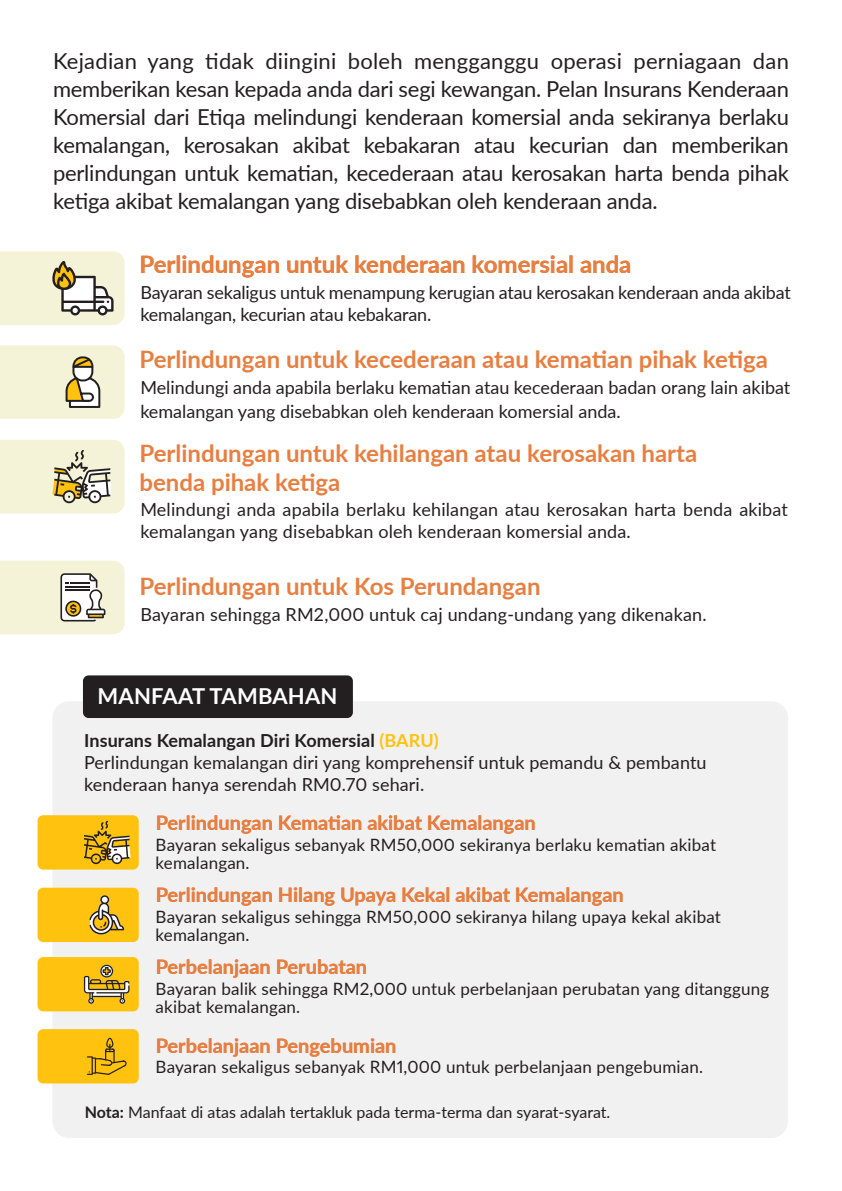
<style>
.page{position:relative;width:842px;height:1191px;background:#fff}
.page>*{position:absolute;margin:0;border:0;box-sizing:border-box;transform-origin:0 0}
.t1{font:700 24px/28.8px "Lato";color:#e87e40}
.t2{font:22px/28px "Lato";letter-spacing:-.01em;color:#231f20;text-align:justify}
.t3{font:700 22px "Lato";letter-spacing:.01em;color:#fff}
.t4{font:700 20px "Lato";color:#e87e40}
.t5{font:18px/22px "Lato";color:#231f20}
.t6{font:17px/18px "Lato";letter-spacing:.01em;color:#231f20}
.t7{font:16px "Lato";color:#231f20}
.s1{font-weight:700}
.s2{font-weight:700;color:#ffc20e}
</style>
<div class="page">
<div style="left:52px;top:701px;width:736px;height:437px;background:#f1f1f2;border-radius:17px"></div>
<div style="left:38px;top:957px;width:101px;height:54px;background:#ffc20e;border-radius:6px"></div>
<svg style="left:84px;top:964px;width:46px;height:39px"></svg>
<div style="left:38px;top:887px;width:101px;height:55px;background:#ffc20e;border-radius:6px"></div>
<svg style="left:89px;top:895px;width:35px;height:39px"></svg>
<div style="left:38px;top:815px;width:101px;height:54px;background:#ffc20e;border-radius:6px"></div>
<svg style="left:84px;top:821px;width:47px;height:43px"></svg>
<div style="left:38px;top:1029px;width:101px;height:54px;background:#ffc20e;border-radius:6px"></div>
<svg style="left:87px;top:1037px;width:40px;height:38px"></svg>
<div style="left:83px;top:675px;width:270px;height:43px;background:#231f20;border-radius:6px"></div>
<svg style="left:0;top:440px;width:125px;height:73px"></svg>
<svg style="left:0;top:560px;width:125px;height:74px"></svg>
<svg style="left:0;top:345px;width:125px;height:74px"></svg>
<svg style="left:0;top:251px;width:125px;height:74px"></svg>
<p class="t2" style="left:53px;top:46px;width:737px">Kejadian yang tidak diingini boleh mengganggu operasi perniagaan dan memberikan kesan kepada anda dari segi kewangan. Pelan Insurans Kenderaan Komersial dari Etiqa melindungi kenderaan komersial anda sekiranya berlaku kemalangan, kerosakan akibat kebakaran atau kecurian dan memberikan perlindungan untuk kematian, kecederaan atau kerosakan harta benda pihak ketiga akibat kemalangan yang disebabkan oleh kenderaan anda.</p>
<h1 class="t1" style="left:139px;top:249px;width:493px">Perlindungan untuk kenderaan komersial anda</h1>
<p class="t5" style="left:140px;top:280px;width:652px">Bayaran sekaligus untuk menampung kerugian atau kerosakan kenderaan anda akibat kemalangan, kecurian atau kebakaran.</p>
<h1 class="t1" style="left:139px;top:344px;width:630px">Perlindungan untuk kecederaan atau kematian pihak ketiga</h1>
<p class="t5" style="left:140px;top:375px;width:651px;line-height:24px">Melindungi anda apabila berlaku kematian atau kecederaan badan orang lain akibat kemalangan yang disebabkan oleh kenderaan komersial anda.</p>
<h1 class="t1" style="left:139px;top:437px;width:559px">Perlindungan untuk kehilangan atau kerosakan harta benda pihak ketiga</h1>
<p class="t5" style="left:140px;top:498px;width:649px">Melindungi anda apabila berlaku kehilangan atau kerosakan harta benda akibat kemalangan yang disebabkan oleh kenderaan komersial anda.</p>
<h1 class="t1" style="left:139px;top:571px;width:403px">Perlindungan untuk Kos Perundangan</h1>
<p class="t5" style="left:140px;top:602px;width:568px">Bayaran sehingga RM2,000 untuk caj undang-undang yang dikenakan.</p>
<p class="t3" style="left:98px;top:680px;width:241px">MANFAAT TAMBAHAN</p>
<p class="t5" style="left:84px;top:728px;width:624px"><span class="s1">Insurans Kemalangan Diri Komersial</span> <span class="s2">(BARU)<br></span>Perlindungan kemalangan diri yang komprehensif untuk pemandu &amp; pembantu kenderaan hanya serendah RM0.70 sehari.</p>
<p class="t4" style="left:156px;top:808px;width:382px">Perlindungan Kematian akibat Kemalangan</p>
<p class="t6" style="left:156px;top:835px;width:562px">Bayaran sekaligus sebanyak RM50,000 sekiranya berlaku kematian akibat kemalangan.</p>
<p class="t4" style="left:156px;top:880px;width:470px">Perlindungan Hilang Upaya Kekal akibat Kemalangan</p>
<p class="t6" style="left:156px;top:907px;width:567px">Bayaran sekaligus sehingga RM50,000 sekiranya hilang upaya kekal akibat kemalangan.</p>
<p class="t4" style="left:156px;top:952px;width:213px">Perbelanjaan Perubatan</p>
<p class="t6" style="left:156px;top:979px;width:615px">Bayaran balik sehingga RM2,000 untuk perbelanjaan perubatan yang ditanggung akibat kemalangan.</p>
<p class="t4" style="left:156px;top:1030px;width:242px">Perbelanjaan Pengebumian</p>
<p class="t6" style="left:156px;top:1057px;width:549px">Bayaran sekaligus sebanyak RM1,000 untuk perbelanjaan pengebumian.</p>
<p class="t7" style="left:85px;top:1100px;width:527px"><span class="s1">Nota:</span> Manfaat di atas adalah tertakluk pada terma-terma dan syarat-syarat.</p>
</div>
